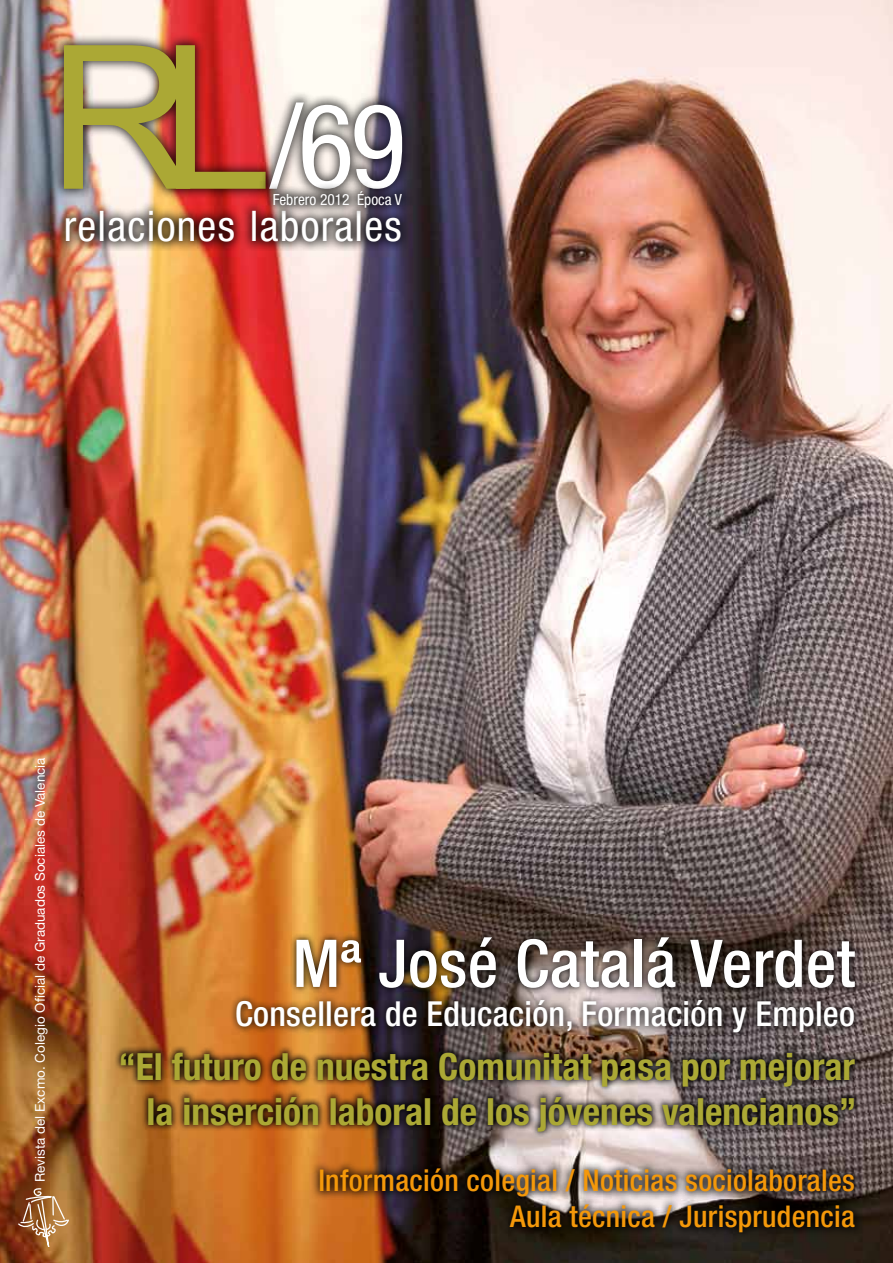
<style>
.page{position:relative;width:893px;height:1263px;background:#fff}
.page>*{position:absolute;margin:0;border:0;box-sizing:border-box;transform-origin:0 0}
.t1{font:condensed 116.25px "Helvetica Neue LT Std";color:#fff}
.t2{font:500 condensed 66px "Helvetica Neue LT Std";letter-spacing:.005em;color:#fff}
.t3{font:condensed 42.3px "Helvetica Neue LT Std";letter-spacing:.03em;color:#fff}
.t4{font:700 condensed 37.5px/45px "Helvetica Neue LT Std";color:#aba835;text-align:right}
.t5{font:500 condensed 34.5px "Helvetica Neue LT Std";letter-spacing:.005em;color:#fff}
.t6{font:500 condensed 30px/36px "Helvetica Neue LT Std";letter-spacing:.01em;color:#f4980a;text-align:right}
.t7{font:condensed 15.45px "Helvetica Neue LT Std";color:#fff}
.t8{font:13.5px "Helvetica Neue LT Std";color:#fff}
</style>
<div class="page">
<img style="left:0;top:0;width:893px;height:1263px">
<div style="left:51px;top:32px;width:226px;height:167px;background:#000;opacity:.75"></div>
<svg style="left:64px;top:45px;width:202px;height:144px;background:#c28b5a"></svg>
<div style="left:256px;top:89px;width:156px;height:109px;background:#000;opacity:.75"></div>
<div style="left:53px;top:198px;width:357px;height:53px;background:#000;opacity:.75"></div>
<div style="left:260px;top:178px;width:152px;height:40px;background:#000;opacity:.75"></div>
<img style="left:112px;top:1043px;width:749px;height:94px">
<div style="left:309px;top:1157px;width:554px;height:83px;background:#000;opacity:.75"></div>
<svg style="left:17px;top:1188px;width:53px;height:75px;background:#a56c3f"></svg>
<img style="left:229px;top:930px;width:633px;height:109px">
<h1 class="t1" style="left:270px;top:79px;width:137px">/69</h1>
<p class="t3" style="left:64px;top:201px;width:339px">relaciones laborales</p>
<p class="t7" style="left:273px;top:190px;width:130px">Febrero 2012 Época V</p>
<p class="t8" style="left:32px;top:1182px;width:426px;rotate:-90deg">Revista del Excmo. Colegio Oficial de Graduados Sociales de Valencia</p>
<h2 class="t2" style="left:293px;top:924px;width:564px">Mª José Catalá Verdet</h2>
<p class="t5" style="left:235px;top:993px;width:622px">Consellera de Educación, Formación y Empleo</p>
<p class="t4" style="left:118px;top:1043px;width:740px">“El futuro de nuestra Comunitat pasa por mejorar la inserción laboral de los jóvenes valencianos”</p>
<p class="t6" style="left:318px;top:1162px;width:538px">Información colegial / Noticias sociolaborales<br>Aula técnica / Jurisprudencia</p>
</div>
